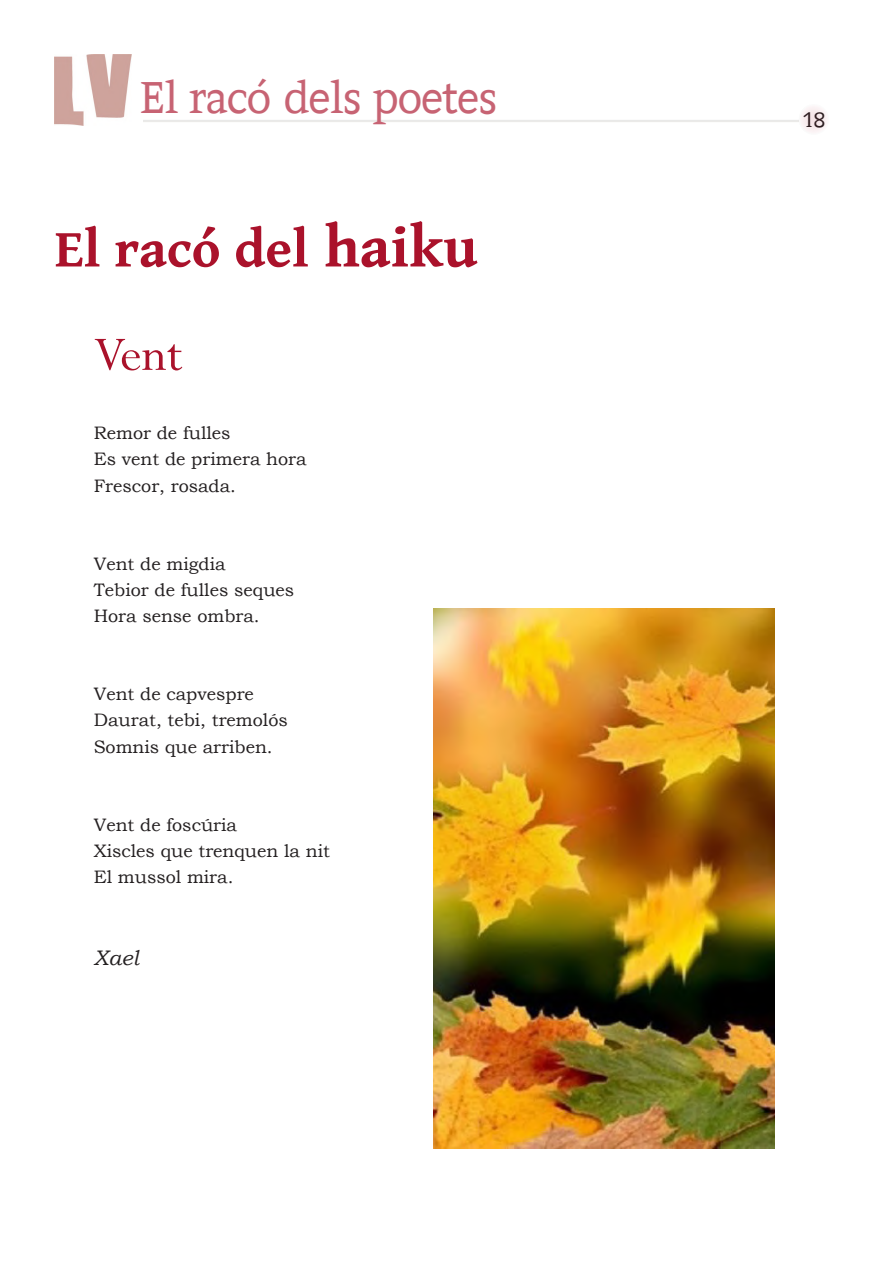
<style>
.page{position:relative;width:893px;height:1263px;background:#fff}
.page>*{position:absolute;margin:0;border:0;box-sizing:border-box;transform-origin:0 0}
.Paràgraf_amb_espais{font:700 54px "Gentium Book Basic";color:#aa122b}
.TITOL_TEMA{font:54px "Perpetua";color:#aa122b}
.t1{font:45px "Contra";letter-spacing:-.02em;color:#c76373}
.BOOK_ANTIQUA_TEXT{font:italic 21px "Bookman Old Style";color:#231f20}
.t2{font:21px "Contra";color:#231f20}
.BOOK_ANTIQUA_TEXT-2{font:18px "Bookman Old Style";color:#231f20}
.s1{font-size:60px}
</style>
<div class="page">
<hr style="left:142px;top:116px;width:656px;height:2px;background:#383839">
<div style="left:799px;top:104px;width:30px;height:30px;background:#f9eef0;border-radius:50%"></div>
<div style="left:798px;top:104px;width:32px;height:31px;border:2px solid #383839;border-radius:50%"></div>
<img style="left:54px;top:54px;width:77px;height:71px">
<img style="left:434px;top:608px;width:341px;height:540px">
<p class="t1" style="left:140px;top:71px;width:359px">El racó dels poetes</p>
<p class="Paràgraf_amb_espais" style="left:55px;top:208px;width:424px">El racó del <span class="s1">haiku</span></p>
<p class="TITOL_TEMA" style="left:94px;top:320px;width:90px">Vent</p>
<p class="BOOK_ANTIQUA_TEXT-2" style="left:94px;top:421px;width:138px">Remor de fulles</p>
<p class="BOOK_ANTIQUA_TEXT-2" style="left:94px;top:448px;width:214px">Es vent de primera hora</p>
<p class="BOOK_ANTIQUA_TEXT-2" style="left:94px;top:474px;width:144px">Frescor, rosada.</p>
<p class="BOOK_ANTIQUA_TEXT-2" style="left:94px;top:552px;width:133px">Vent de migdia</p>
<p class="BOOK_ANTIQUA_TEXT-2" style="left:94px;top:578px;width:202px">Tebior de fulles seques</p>
<p class="BOOK_ANTIQUA_TEXT-2" style="left:94px;top:604px;width:167px">Hora sense ombra.</p>
<p class="BOOK_ANTIQUA_TEXT-2" style="left:94px;top:682px;width:162px">Vent de capvespre</p>
<p class="BOOK_ANTIQUA_TEXT-2" style="left:94px;top:709px;width:196px">Daurat, tebi, tremolós</p>
<p class="BOOK_ANTIQUA_TEXT-2" style="left:94px;top:735px;width:180px">Somnis que arriben.</p>
<p class="BOOK_ANTIQUA_TEXT-2" style="left:94px;top:813px;width:145px">Vent de foscúria</p>
<p class="BOOK_ANTIQUA_TEXT-2" style="left:94px;top:839px;width:238px">Xiscles que trenquen la nit</p>
<p class="BOOK_ANTIQUA_TEXT-2" style="left:94px;top:865px;width:141px">El mussol mira.</p>
<p class="BOOK_ANTIQUA_TEXT" style="left:94px;top:943px;width:46px">Xael</p>
<p class="t2" style="left:802px;top:107px;width:25px">18</p>
</div>
